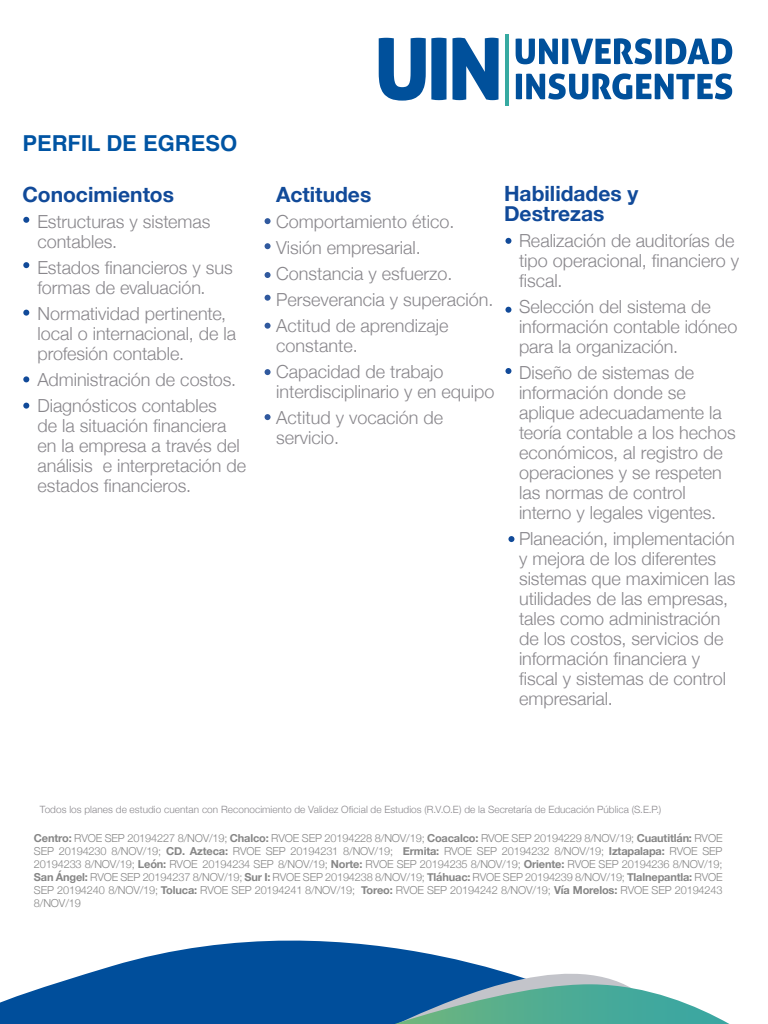
<style>
.page{position:relative;width:768px;height:1024px;background:#fff}
.page>*{position:absolute;margin:0;border:0;box-sizing:border-box;transform-origin:0 0}
.t1{font:700 22px "Helvetica";color:#0054a3}
.t2{font:700 21px/20px "Helvetica Neue";color:#114a99}
.t3{font:300 18px/20px "Helvetica Neue";color:#89878c}
.t4{font:300 11px/13px "Helvetica Neue";letter-spacing:-.015em;color:#868686;text-align:justify}
.t5{font:300 10px "Helvetica Neue";letter-spacing:.005em;color:#89878c}
.s1{font-weight:700}
</style>
<div class="page">
<svg style="left:516px;top:38px;width:216px;height:26px"></svg>
<svg style="left:516px;top:73px;width:216px;height:27px"></svg>
<svg style="left:379px;top:38px;width:68px;height:63px"></svg>
<svg style="left:453px;top:38px;width:46px;height:62px"></svg>
<hr style="left:505px;top:34px;width:3px;height:72px;background:#37aaa1">
<svg style="left:505px;top:238px;width:6px;height:6px"></svg>
<svg style="left:505px;top:368px;width:6px;height:6px"></svg>
<svg style="left:505px;top:307px;width:6px;height:6px"></svg>
<svg style="left:508px;top:536px;width:6px;height:6px"></svg>
<svg style="left:265px;top:243px;width:6px;height:6px"></svg>
<svg style="left:265px;top:414px;width:6px;height:6px"></svg>
<svg style="left:265px;top:369px;width:6px;height:6px"></svg>
<svg style="left:265px;top:218px;width:6px;height:6px"></svg>
<svg style="left:265px;top:295px;width:6px;height:6px"></svg>
<svg style="left:265px;top:323px;width:6px;height:6px"></svg>
<svg style="left:265px;top:272px;width:6px;height:6px"></svg>
<svg style="left:23px;top:217px;width:6px;height:6px"></svg>
<svg style="left:23px;top:262px;width:6px;height:6px"></svg>
<svg style="left:23px;top:376px;width:6px;height:6px"></svg>
<svg style="left:23px;top:403px;width:6px;height:6px"></svg>
<svg style="left:23px;top:310px;width:6px;height:6px"></svg>
<svg style="left:0;top:940px;width:379px;height:84px;fill:#004e9b"></svg>
<svg style="left:182px;top:946px;width:441px;height:78px;fill:#004e9b"></svg>
<svg style="left:395px;top:984px;width:334px;height:40px"></svg>
<p class="t1" style="left:22px;top:129px;width:216px">PERFIL DE EGRESO</p>
<p class="t2" style="left:22px;top:185px;width:153px">Conocimientos</p>
<p class="t3" style="left:37px;top:210px;width:175px">Estructuras y sistemas contables.</p>
<p class="t3" style="left:37px;top:256px;width:197px">Estados financieros y sus formas de evaluación.</p>
<p class="t3" style="left:37px;top:302px;width:200px">Normatividad pertinente, local o internacional, de la profesión contable.</p>
<p class="t3" style="left:37px;top:365px;width:200px;line-height:26px">Administración de costos.<br>Diagnósticos contables</p>
<p class="t3" style="left:37px;top:414px;width:210px">de la situación financiera en la empresa a través del análisis e interpretación de estados financieros.</p>
<p class="t2" style="left:276px;top:185px;width:97px">Actitudes</p>
<p class="t3" style="left:276px;top:207px;width:219px;line-height:26px">Comportamiento ético.<br>Visión empresarial.<br>Constancia y esfuerzo.<br>Perseverancia y superación.<br>Actitud de aprendizaje</p>
<p class="t3" style="left:276px;top:331px;width:169px;line-height:26px">constante.<br>Capacidad de trabajo</p>
<p class="t3" style="left:276px;top:377px;width:220px;line-height:26px">interdisciplinario y en equipo<br>Actitud y vocación de</p>
<p class="t3" style="left:276px;top:426px;width:65px">servicio.</p>
<p class="t2" style="left:504px;top:184px;width:136px">Habilidades y<br>Destrezas</p>
<p class="t3" style="left:519px;top:229px;width:222px">Realización de auditorías de tipo operacional, financiero y fiscal.</p>
<p class="t3" style="left:519px;top:295px;width:220px">Selección del sistema de información contable idóneo para la organización.</p>
<p class="t3" style="left:519px;top:361px;width:218px">Diseño de sistemas de información donde se aplique adecuadamente la teoría contable a los hechos económicos, al registro de operaciones y se respeten las normas de control interno y legales vigentes.</p>
<p class="t3" style="left:519px;top:527px;width:218px">Planeación, implementación y mejora de los diferentes sistemas que maximicen las utilidades de las empresas, tales como administración de los costos, servicios de información financiera y fiscal y sistemas de control empresarial.</p>
<p class="t5" style="left:40px;top:801px;width:623px">Todos los planes de estudio cuentan con Reconocimiento de Validez Oficial de Estudios (R.V.O.E) de la Secretaría de Educación Pública (S.E.P.)</p>
<p class="t4" style="left:34px;top:831px;width:690px"><span class="s1">Centro:</span> RVOE SEP 20194227 8/NOV/19; <span class="s1">Chalco:</span> RVOE SEP 20194228 8/NOV/19; <span class="s1">Coacalco:</span> RVOE SEP 20194229 8/NOV/19; <span class="s1">Cuautitlán:</span> RVOE SEP 20194230 8/NOV/19; <span class="s1">CD. Azteca:</span> RVOE SEP 20194231 8/NOV/19; <span class="s1">Ermita:</span> RVOE SEP 20194232 8/NOV/19; <span class="s1">Iztapalapa:</span> RVOE SEP 20194233 8/NOV/19; <span class="s1">León:</span> RVOE 20194234 SEP 8/NOV/19; <span class="s1">Norte:</span> RVOE SEP 20194235 8/NOV/19; <span class="s1">Oriente:</span> RVOE SEP 20194236 8/NOV/19; <span class="s1">San Ángel:</span> RVOE SEP 20194237 8/NOV/19; <span class="s1">Sur I:</span> RVOE SEP 20194238 8/NOV/19; <span class="s1">Tláhuac:</span> RVOE SEP 20194239 8/NOV/19; <span class="s1">Tlalnepantla:</span> RVOE SEP 20194240 8/NOV/19; <span class="s1">Toluca:</span> RVOE SEP 20194241 8/NOV/19; <span class="s1">Toreo:</span> RVOE SEP 20194242 8/NOV/19; <span class="s1">Vía Morelos:</span> RVOE SEP 20194243<br>8/NOV/19</p>
</div>
